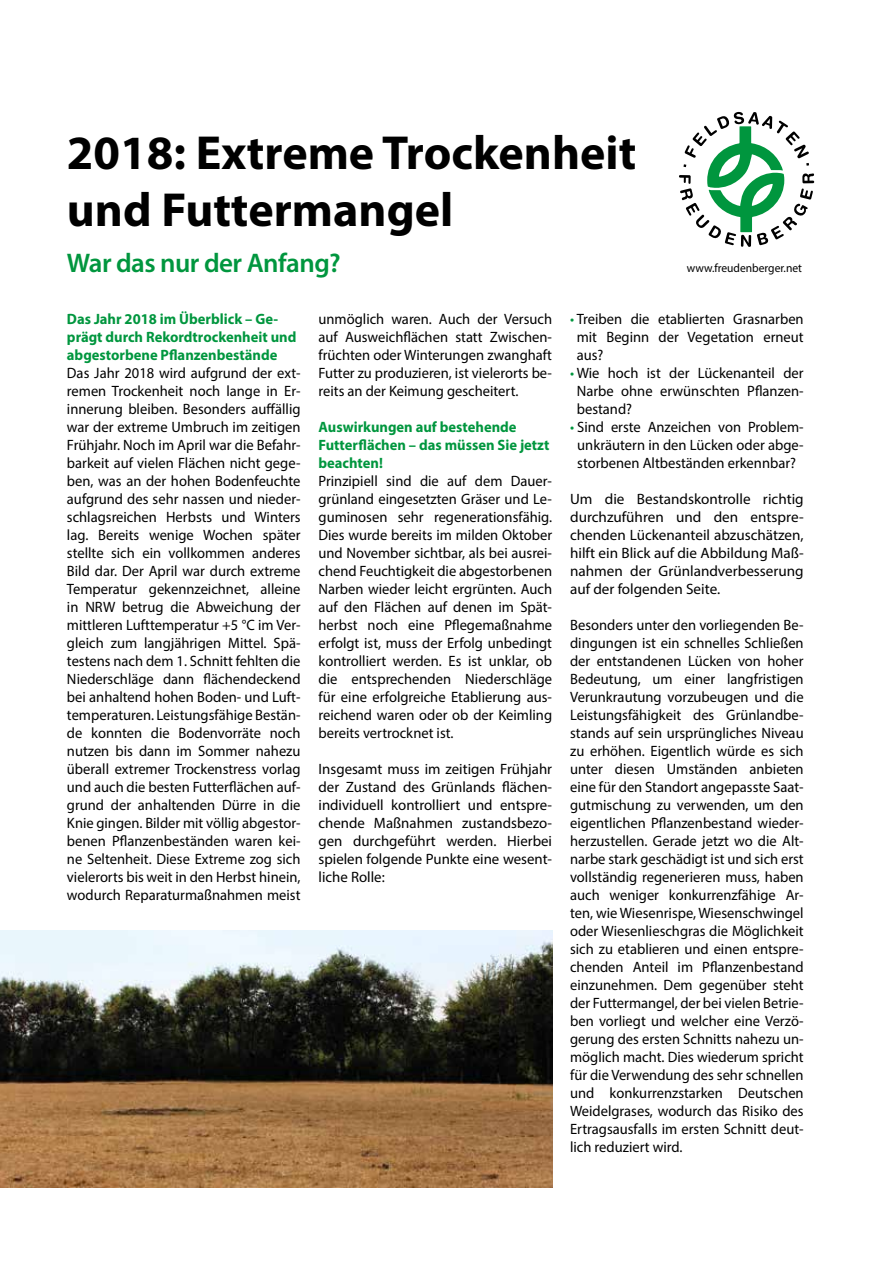
<style>
.page{position:relative;width:893px;height:1263px;background:#fff}
.page>*{position:absolute;margin:0;border:0;box-sizing:border-box;transform-origin:0 0}
.t1{font:700 48px/57px "Myriad Pro";color:#000}
.t2{font:600 27px "Myriad Pro";letter-spacing:-.02em;color:#00963e}
.t3{font:15px/18px "Myriad Pro";color:#000;text-align:justify}
.t4{font:700 15px/18px "Myriad Pro";color:#00963e}
.t5{font:12px "Myriad Pro";color:#000;scale:.96 1}
.s1{color:#00963e}
</style>
<div class="page">
<svg style="left:679px;top:112px;width:135px;height:135px"></svg>
<img style="left:0;top:930px;width:552px;height:257px">
<h1 class="t1" style="left:67px;top:123px;width:571px">2018: Extreme Trockenheit und Futtermangel</h1>
<h2 class="t2" style="left:67px;top:246px;width:275px">War das nur der Anfang?</h2>
<p class="t4" style="left:67px;top:309px;width:231px">Das Jahr 2018 im Überblick – Ge&shy;prägt durch Rekordtrockenheit und abgestorbene Pflanzenbestände</p>
<p class="t3" style="left:67px;top:364px;width:235px">Das Jahr 2018 wird aufgrund der ext&shy;remen Trockenheit noch lange in Er&shy;innerung bleiben. Besonders auffällig war der extreme Umbruch im zeitigen Frühjahr. Noch im April war die Befahr&shy;barkeit auf vielen Flächen nicht gege&shy;ben, was an der hohen Bodenfeuchte aufgrund des sehr nassen und nieder&shy;schlagsreichen Herbsts und Winters lag. Bereits wenige Wochen später stellte sich ein vollkommen anderes Bild dar. Der April war durch extreme Temperatur gekennzeichnet, alleine in NRW betrug die Abweichung der mittleren Lufttemperatur +5 °C im Ver&shy;gleich zum langjährigen Mittel. Spä&shy;testens nach dem 1. Schnitt fehlten die Niederschläge dann flächendeckend bei anhaltend hohen Boden- und Luft&shy;temperaturen. Leistungsfähige Bestän&shy;de konnten die Bodenvorräte noch nutzen bis dann im Sommer nahezu überall extremer Trockenstress vorlag und auch die besten Futterflächen auf&shy;grund der anhaltenden Dürre in die Knie gingen. Bilder mit völlig abgestor&shy;benen Pflanzenbeständen waren kei&shy;ne Seltenheit. Diese Extreme zog sich vielerorts bis weit in den Herbst hinein, wodurch Reparaturmaßnahmen meist</p>
<p class="t5" style="left:687px;top:261px;width:121px">www.freudenberger.net</p>
<p class="t3" style="left:319px;top:310px;width:235px">unmöglich waren. Auch der Versuch auf Ausweichflächen statt Zwischen&shy;früchten oder Winterungen zwanghaft Futter zu produzieren, ist vielerorts be&shy;reits an der Keimung gescheitert.</p>
<p class="t4" style="left:319px;top:417px;width:232px">Auswirkungen auf bestehende<br>Futterflächen – das müssen Sie jetzt beachten!</p>
<p class="t3" style="left:319px;top:472px;width:235px">Prinzipiell sind die auf dem Dauer&shy;grünland eingesetzten Gräser und Le&shy;guminosen sehr regenerationsfähig.<br>Dies wurde bereits im milden Oktober und November sichtbar, als bei ausrei&shy;chend Feuchtigkeit die abgestorbenen Narben wieder leicht ergrünten. Auch auf den Flächen auf denen im Spät&shy;herbst noch eine Pflegemaßnahme erfolgt ist, muss der Erfolg unbedingt kontrolliert werden. Es ist unklar, ob die entsprechenden Niederschläge für eine erfolgreiche Etablierung aus&shy;reichend waren oder ob der Keimling bereits vertrocknet ist.</p>
<p class="t3" style="left:319px;top:760px;width:235px">Insgesamt muss im zeitigen Frühjahr der Zustand des Grünlands flächen&shy;individuell kontrolliert und entspre&shy;chende Maßnahmen zustandsbezo&shy;gen durchgeführt werden. Hierbei spielen folgende Punkte eine wesent&shy;liche Rolle:</p>
<p class="t3" style="left:577px;top:310px;width:228px;text-indent:-7px"><span class="s1">•</span> Treiben die etablierten Grasnarben mit Beginn der Vegetation erneut aus?</p>
<p class="t3" style="left:577px;top:364px;width:228px;text-indent:-7px"><span class="s1">•</span> Wie hoch ist der Lückenanteil der Narbe ohne erwünschten Pflanzen&shy;bestand?</p>
<p class="t3" style="left:570px;top:418px;width:235px;text-align:center"><span class="s1">•</span> Sind erste Anzeichen von Problem&shy;unkräutern in den Lücken oder abge&shy;storbenen Altbeständen erkennbar?</p>
<p class="t3" style="left:570px;top:490px;width:235px">Um die Bestandskontrolle richtig durchzuführen und den entspre&shy;chenden Lückenanteil abzuschätzen, hilft ein Blick auf die Abbildung Maß&shy;nahmen der Grünlandverbesserung auf der folgenden Seite.</p>
<p class="t3" style="left:570px;top:616px;width:235px">Besonders unter den vorliegenden Be&shy;dingungen ist ein schnelles Schließen der entstandenen Lücken von hoher Bedeutung, um einer langfristigen Verunkrautung vorzubeugen und die Leistungsfähigkeit des Grünlandbe&shy;stands auf sein ursprüngliches Niveau zu erhöhen. Eigentlich würde es sich unter diesen Umständen anbieten eine für den Standort angepasste Saat&shy;gutmischung zu verwenden, um den eigentlichen Pflanzenbestand wieder&shy;herzustellen. Gerade jetzt wo die Alt&shy;narbe stark geschädigt ist und sich erst vollständig regenerieren muss, haben auch weniger konkurrenzfähige Ar&shy;ten, wie Wiesenrispe, Wiesenschwingel oder Wiesenlieschgras die Möglichkeit sich zu etablieren und einen entspre&shy;chenden Anteil im Pflanzenbestand einzunehmen. Dem gegenüber steht der Futtermangel, der bei vielen Betrie&shy;ben vorliegt und welcher eine Verzö&shy;gerung des ersten Schnitts nahezu un&shy;möglich macht. Dies wiederum spricht für die Verwendung des sehr schnellen und konkurrenzstarken Deutschen Weidelgrases, wodurch das Risiko des Ertragsausfalls im ersten Schnitt deut&shy;lich reduziert wird.</p>
</div>
